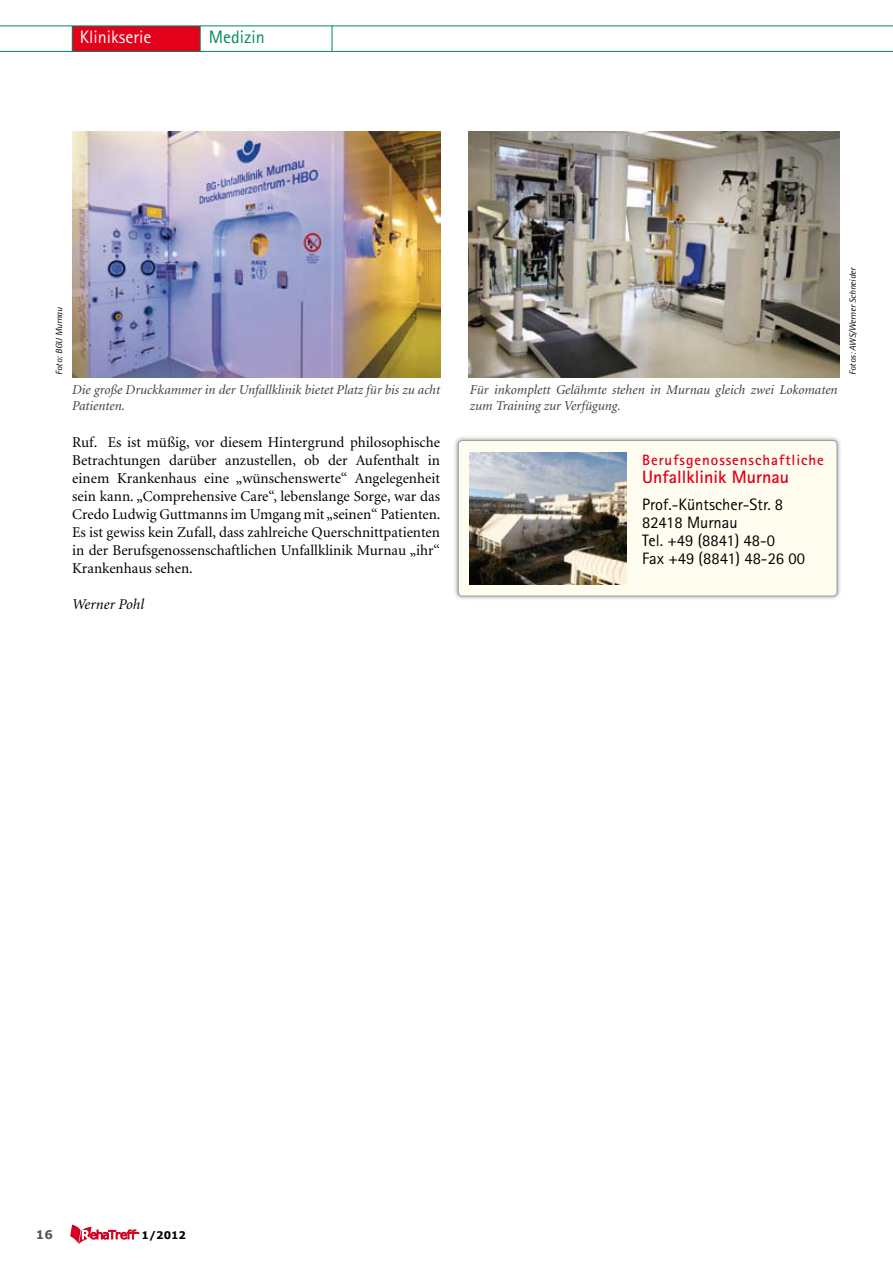
<style>
.page{position:relative;width:893px;height:1263px;background:#fff}
.page>*{position:absolute;margin:0;border:0;box-sizing:border-box;transform-origin:0 0}
.t1{font:700 18px "Rotis Sans Serif";color:#e2001a}
.t2{font:18px "Rotis Sans Serif";color:#fff}
.t3{font:18px "Rotis Sans Serif";color:#008b58}
.t4{font:16.5px/18px "Rotis Sans Serif";color:#000}
.t5{font:15px/18px "Minion";color:#000;text-align:justify}
.t6{font:700 15px "Rotis Sans Serif";letter-spacing:.065em;color:#e2001a}
.t7{font:italic 15px "Minion";color:#000}
.t8{font:italic 13.5px/16.5px "Minion";color:#3e3e40}
.t9{font:700 12px "Verdana";color:#58585a}
.t10{font:700 10.5px "Verdana";color:#000}
.t11{font:italic 9px "Rotis Semi Sans";letter-spacing:-.005em;color:#000}
</style>
<div class="page">
<svg style="left:70px;top:1224px;width:69px;height:20px"></svg>
<div style="left:72px;top:26px;width:128px;height:25px;background:#e2001a"></div>
<hr style="left:0;top:26px;width:893px;height:1px;background:#008b58">
<hr style="left:0;top:51px;width:893px;height:1px;background:#008b58">
<svg style="left:200px;top:26px;width:1px;height:25px"></svg>
<svg style="left:72px;top:26px;width:1px;height:25px"></svg>
<svg style="left:332px;top:26px;width:1px;height:25px"></svg>
<img style="left:468px;top:132px;width:371px;height:245px">
<img style="left:72px;top:132px;width:368px;height:245px">
<div style="left:453px;top:434px;width:390px;height:168px;background:#000;opacity:.44"></div>
<div style="left:458px;top:440px;width:379px;height:156px;background:#fffdf0;border-radius:4px"></div>
<div style="left:458px;top:440px;width:379px;height:156px;border:1px solid #9ea0a1;border-radius:4px"></div>
<img style="left:470px;top:452px;width:156px;height:133px">
<p class="t2" style="left:80px;top:26px;width:73px">Klinikserie</p>
<p class="t3" style="left:209px;top:26px;width:57px">Medizin</p>
<p class="t11" style="left:54px;top:375px;width:69px;rotate:-90deg">Foto: BGU Murnau</p>
<p class="t8" style="left:72px;top:382px;width:369px">Die große Druckkammer in der Unfallklinik bietet Platz für bis zu acht<br>Patienten.</p>
<p class="t8" style="left:470px;top:382px;width:369px">Für inkomplett Gelähmte stehen in Murnau gleich zwei Lokomaten zum Training zur Verfügung.</p>
<p class="t5" style="left:72px;top:434px;width:370px">Ruf. Es ist müßig, vor diesem Hintergrund philosophische Betrachtungen darüber anzustellen, ob der Aufenthalt in einem Krankenhaus eine „wünschenswerte“ Angelegenheit sein kann. „Comprehensive Care“, lebenslange Sorge, war das Credo Ludwig Guttmanns im Umgang mit „seinen“ Patienten.<br>Es ist gewiss kein Zufall, dass zahlreiche Querschnittpatienten in der Berufsgenossenschaftlichen Unfallklinik Murnau „ihr“ Krankenhaus sehen.</p>
<p class="t7" style="left:72px;top:597px;width:73px">Werner Pohl</p>
<p class="t6" style="left:642px;top:450px;width:183px">Berufsgenossenschaftliche</p>
<p class="t1" style="left:642px;top:465px;width:149px">Unfallklinik Murnau</p>
<p class="t4" style="left:642px;top:495px;width:164px">Prof.-Küntscher-Str. 8<br>82418 Murnau<br>Tel. +49 (8841) 48-0<br>Fax +49 (8841) 48-26 00</p>
<p class="t11" style="left:847px;top:375px;width:109px;rotate:-90deg">Fotos: AWS/Werner Schneider</p>
<p class="t9" style="left:36px;top:1227px;width:19px">16</p>
<p class="t10" style="left:142px;top:1228px;width:46px">1/2012</p>
</div>
